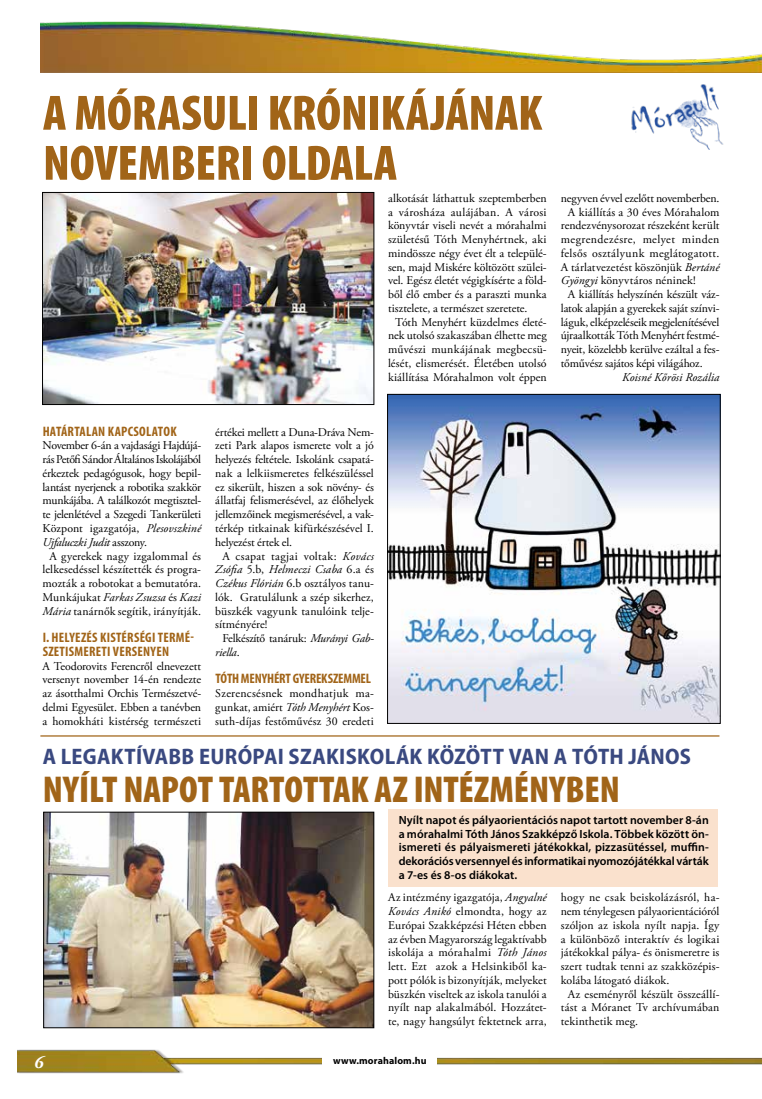
<style>
.page{position:relative;width:762px;height:1099px;background:#fff}
.page>*{position:absolute;margin:0;border:0;box-sizing:border-box;transform-origin:0 0}
.t1{font:900 condensed 50px/50px "Myriad Pro";letter-spacing:-.005em;color:#a16418}
.t2{font:900 condensed 37.5px "Myriad Pro";color:#a16418}
.t3{font:700 semi-condensed 22.5px "Myriad Pro";letter-spacing:.01em;color:#3a4980}
.t4{font:italic 700 17.5px "Adobe Garamond Pro";color:#fff}
.t5{font:700 condensed 13.75px/13.8px "Myriad Pro";letter-spacing:.015em;color:#a16418}
.t6{font:700 condensed 13.75px "Myriad Pro";letter-spacing:-.015em;color:#a16418}
.t7{font:11.88px/13.8px "Adobe Garamond Pro";color:#000;text-align:justify}
.t8{font:600 11.88px/13.8px "Myriad Pro";letter-spacing:-.01em;color:#000;text-align:justify}
.t9{font:11.88px "Adobe Garamond Pro";letter-spacing:-.02em;color:#000}
.t10{font:italic 11.88px "Adobe Garamond Pro";letter-spacing:.01em;color:#000}
.t11{font:11.88px "Adobe Garamond Pro";letter-spacing:-.03em;color:#000}
.t12{font:11.88px "Adobe Garamond Pro";letter-spacing:.025em;color:#000}
.t13{font:11.88px "Adobe Garamond Pro";letter-spacing:.02em;color:#000}
.t14{font:11.88px "Adobe Garamond Pro";letter-spacing:.03em;color:#000}
.t15{font:italic 11.88px "Adobe Garamond Pro";letter-spacing:-.02em;color:#000}
.t16{font:700 10px "Myriad Pro";letter-spacing:.01em;color:#000}
.s1{font-style:italic}
.s2{font-style:normal}
</style>
<div class="page">
<img style="left:41px;top:21px;width:721px;height:51px">
<img style="left:18px;top:1049px;width:744px;height:24px">
<div style="left:322px;top:1053px;width:115px;height:14px;background:#fff"></div>
<div style="left:388px;top:808px;width:330px;height:78px;background:#fae1cd"></div>
<img style="left:631px;top:84px;width:93px;height:65px">
<img style="left:44px;top:194px;width:328px;height:209px">
<div style="left:42px;top:192px;width:332px;height:213px;border:1px solid #000"></div>
<hr style="left:40px;top:735px;width:679px;height:1px;background:#a16418">
<img style="left:389px;top:396px;width:329px;height:325px">
<div style="left:387px;top:394px;width:333px;height:329px;border:1px solid #000"></div>
<img style="left:45px;top:813px;width:327px;height:213px">
<div style="left:43px;top:811px;width:331px;height:217px;border:1px solid #000"></div>
<h1 class="t1" style="left:43px;top:89px;width:500px">A MÓRASULI KRÓNIKÁJÁNAK<br>NOVEMBERI OLDALA</h1>
<p class="t7" style="left:388px;top:191px;width:160px">alkotását láthattuk szeptemberben</p>
<p class="t13" style="left:388px;top:205px;width:160px">a városháza aulájában. A városi</p>
<p class="t7" style="left:388px;top:219px;width:160px">könyvtár viseli nevét a mórahalmi</p>
<p class="t7" style="left:388px;top:233px;width:160px">születésű Tóth Menyhértnek, aki</p>
<p class="t7" style="left:388px;top:246px;width:160px">mindössze négy évet élt a települé-</p>
<p class="t7" style="left:388px;top:260px;width:160px">sen, majd Miskére költözött szülei-</p>
<p class="t7" style="left:388px;top:274px;width:160px">vel. Egész életét végigkísérte a föld-</p>
<p class="t7" style="left:388px;top:288px;width:160px">ből élő ember és a paraszti munka</p>
<p class="t7" style="left:388px;top:301px;width:141px">tisztelete, a természet szeretete.</p>
<p class="t7" style="left:395px;top:315px;width:153px">Tóth Menyhért küzdelmes életé-</p>
<p class="t7" style="left:388px;top:329px;width:160px">nek utolsó szakaszában élhette meg</p>
<p class="t13" style="left:388px;top:342px;width:160px">művészi munkájának megbecsü-</p>
<p class="t7" style="left:388px;top:357px;width:160px">lését, elismerését. Életében utolsó</p>
<p class="t7" style="left:388px;top:370px;width:160px">kiállítása Mórahalmon volt éppen</p>
<p class="t7" style="left:561px;top:191px;width:160px">negyven évvel ezelőtt novemberben.</p>
<p class="t7" style="left:568px;top:205px;width:153px">A kiállítás a 30 éves Mórahalom</p>
<p class="t7" style="left:561px;top:219px;width:160px">rendezvénysorozat részeként került</p>
<p class="t14" style="left:561px;top:232px;width:160px">megrendezésre, melyet minden</p>
<p class="t12" style="left:561px;top:246px;width:160px">felsős osztályunk meglátogatott.</p>
<p class="t7" style="left:561px;top:260px;width:160px">A tárlatvezetést köszönjük <span class="s1">Bertáné</span></p>
<p class="t7" style="left:561px;top:274px;width:136px"><span class="s1">Gyöngyi</span> könyvtáros néninek!</p>
<p class="t7" style="left:568px;top:288px;width:153px">A kiállítás helyszínén készült váz-</p>
<p class="t7" style="left:561px;top:302px;width:160px">latok alapján a gyerekek saját színvi-</p>
<p class="t7" style="left:561px;top:315px;width:160px">láguk, elképzeléseik megjelenítésével</p>
<p class="t7" style="left:561px;top:329px;width:160px">újraalkották Tóth Menyhért festmé-</p>
<p class="t7" style="left:561px;top:343px;width:160px">nyeit, közelebb kerülve ezáltal a fes-</p>
<p class="t7" style="left:561px;top:357px;width:143px">tőművész sajátos képi világához.</p>
<p class="t10" style="left:622px;top:370px;width:99px">Koisné Kőrösi Rozália</p>
<p class="t5" style="left:43px;top:424px;width:135px">HATÁRTALAN KAPCSOLATOK</p>
<p class="t11" style="left:43px;top:438px;width:160px">November 6-án a vajdasági Hajdújá-</p>
<p class="t11" style="left:43px;top:452px;width:160px">rás Petőfi Sándor Általános Iskolájából</p>
<p class="t7" style="left:43px;top:466px;width:160px">érkeztek pedagógusok, hogy bepil-</p>
<p class="t9" style="left:43px;top:480px;width:160px">lantást nyerjenek a robotika szakkör</p>
<p class="t9" style="left:43px;top:493px;width:160px">munkájába. A találkozót megtisztel-</p>
<p class="t9" style="left:43px;top:507px;width:160px">te jelenlétével a Szegedi Tankerületi</p>
<p class="t7" style="left:43px;top:521px;width:160px">Központ igazgatója, <span class="s1">Plesovszkiné</span></p>
<p class="t15" style="left:43px;top:535px;width:106px">Ujfaluczki Judit <span class="s2">asszony.</span></p>
<p class="t7" style="left:50px;top:549px;width:153px">A gyerekek nagy izgalommal és</p>
<p class="t7" style="left:43px;top:563px;width:160px">lelkesedéssel készítették és progra-</p>
<p class="t7" style="left:43px;top:576px;width:160px">mozták a robotokat a bemutatóra.</p>
<p class="t10" style="left:43px;top:590px;width:160px"><span class="s2">Munkájukat</span> Farkas Zsuzsa <span class="s2">és</span> Kazi</p>
<p class="t7" style="left:43px;top:604px;width:160px"><span class="s1">Mária</span> tanárnők segítik, irányítják.</p>
<p class="t5" style="left:43px;top:630px;width:153px">I. HELYEZÉS KISTÉRSÉGI TERMÉ-<br>SZETISMERETI VERSENYEN</p>
<p class="t7" style="left:43px;top:659px;width:160px">A Teodorovits Ferencről elnevezett versenyt november 14-én rendezte az ásotthalmi Orchis Természetvé&shy;delmi Egyesület. Ebben a tanévben a homokháti kistérség természeti</p>
<p class="t7" style="left:215px;top:425px;width:160px">értékei mellett a Duna-Dráva Nem-</p>
<p class="t7" style="left:215px;top:439px;width:160px">zeti Park alapos ismerete volt a jó</p>
<p class="t7" style="left:215px;top:453px;width:160px">helyezés feltétele. Iskolánk csapatá-</p>
<p class="t7" style="left:215px;top:466px;width:160px">nak a lelkiismeretes felkészüléssel</p>
<p class="t7" style="left:215px;top:480px;width:160px">ez sikerült, hiszen a sok növény- és</p>
<p class="t7" style="left:215px;top:494px;width:160px">állatfaj felismerésével, az élőhelyek</p>
<p class="t7" style="left:215px;top:508px;width:160px">jellemzőinek megismerésével, a vak-</p>
<p class="t7" style="left:215px;top:521px;width:160px">térkép titkainak kifürkészésével I.</p>
<p class="t7" style="left:215px;top:535px;width:78px">helyezést értek el.</p>
<p class="t14" style="left:222px;top:548px;width:153px">A csapat tagjai voltak: <span class="s1">Kovács</span></p>
<p class="t10" style="left:215px;top:562px;width:160px">Zsófia <span class="s2">5.b,</span> Helmeczi Csaba <span class="s2">6.a és</span></p>
<p class="t7" style="left:215px;top:577px;width:160px"><span class="s1">Czékus Flórián</span> 6.b osztályos tanu-</p>
<p class="t7" style="left:215px;top:590px;width:160px">lók. Gratulálunk a szép sikerhez,</p>
<p class="t7" style="left:215px;top:604px;width:160px">büszkék vagyunk tanulóink telje-</p>
<p class="t7" style="left:215px;top:618px;width:54px">sítményére!</p>
<p class="t7" style="left:222px;top:632px;width:153px">Felkészítő tanáruk: <span class="s1">Murányi Gab-</span></p>
<p class="t10" style="left:215px;top:645px;width:26px">riella<span class="s2">.</span></p>
<p class="t6" style="left:215px;top:671px;width:157px">TÓTH MENYHÉRT GYEREKSZEMMEL</p>
<p class="t7" style="left:215px;top:686px;width:160px">Szerencsésnek mondhatjuk ma&shy;gunkat, amiért <span class="s1">Tóth Menyhért</span> Kos&shy;suth-díjas festőművész 30 eredeti</p>
<h3 class="t3" style="left:43px;top:744px;width:650px">A LEGAKTÍVABB EURÓPAI SZAKISKOLÁK KÖZÖTT VAN A TÓTH JÁNOS</h3>
<h2 class="t2" style="left:43px;top:768px;width:578px">NYÍLT NAPOT TARTOTTAK AZ INTÉZMÉNYBEN</h2>
<p class="t8" style="left:399px;top:812px;width:312px">Nyílt napot és pályaorientációs napot tartott november 8-án a mórahalmi Tóth János Szakképző Iskola. Többek között ön&shy;ismereti és pályaismereti játékokkal, pizzasütéssel, muffin&shy;dekorációs versennyel és informatikai nyomozójátékkal várták a 7-es és 8-os diákokat.</p>
<p class="t7" style="left:388px;top:891px;width:160px">Az intézmény igazgatója, <span class="s1">Angyalné Kovács Anikó</span> elmondta, hogy az Európai Szakképzési Héten ebben az évben Magyarország legaktívabb iskolája a mórahalmi <span class="s1">Tóth János </span>lett. Ezt azok a Helsinkiből ka&shy;pott pólók is bizonyítják, melyeket büszkén viseltek az iskola tanulói a nyílt nap alakalmából. Hozzátet&shy;te, nagy hangsúlyt fektetnek arra,</p>
<p class="t12" style="left:561px;top:890px;width:160px">hogy ne csak beiskolázásról, ha-</p>
<p class="t7" style="left:561px;top:904px;width:160px">nem ténylegesen pályaorientációról</p>
<p class="t7" style="left:561px;top:918px;width:160px">szóljon az iskola nyílt napja. Így</p>
<p class="t7" style="left:561px;top:932px;width:160px">a különböző interaktív és logikai</p>
<p class="t7" style="left:561px;top:946px;width:160px">játékokkal pálya- és önismeretre is</p>
<p class="t7" style="left:561px;top:959px;width:160px">szert tudtak tenni az szakközépis-</p>
<p class="t7" style="left:561px;top:973px;width:110px">kolába látogató diákok.</p>
<p class="t7" style="left:568px;top:987px;width:153px">Az eseményről készült összeállí-</p>
<p class="t7" style="left:561px;top:1001px;width:160px">tást a Móranet Tv archívumában</p>
<p class="t7" style="left:561px;top:1014px;width:79px">tekinthetik meg.</p>
<h3 class="t4" style="left:34px;top:1051px;width:11px">6</h3>
<p class="t16" style="left:333px;top:1054px;width:95px">www.morahalom.hu</p>
</div>
